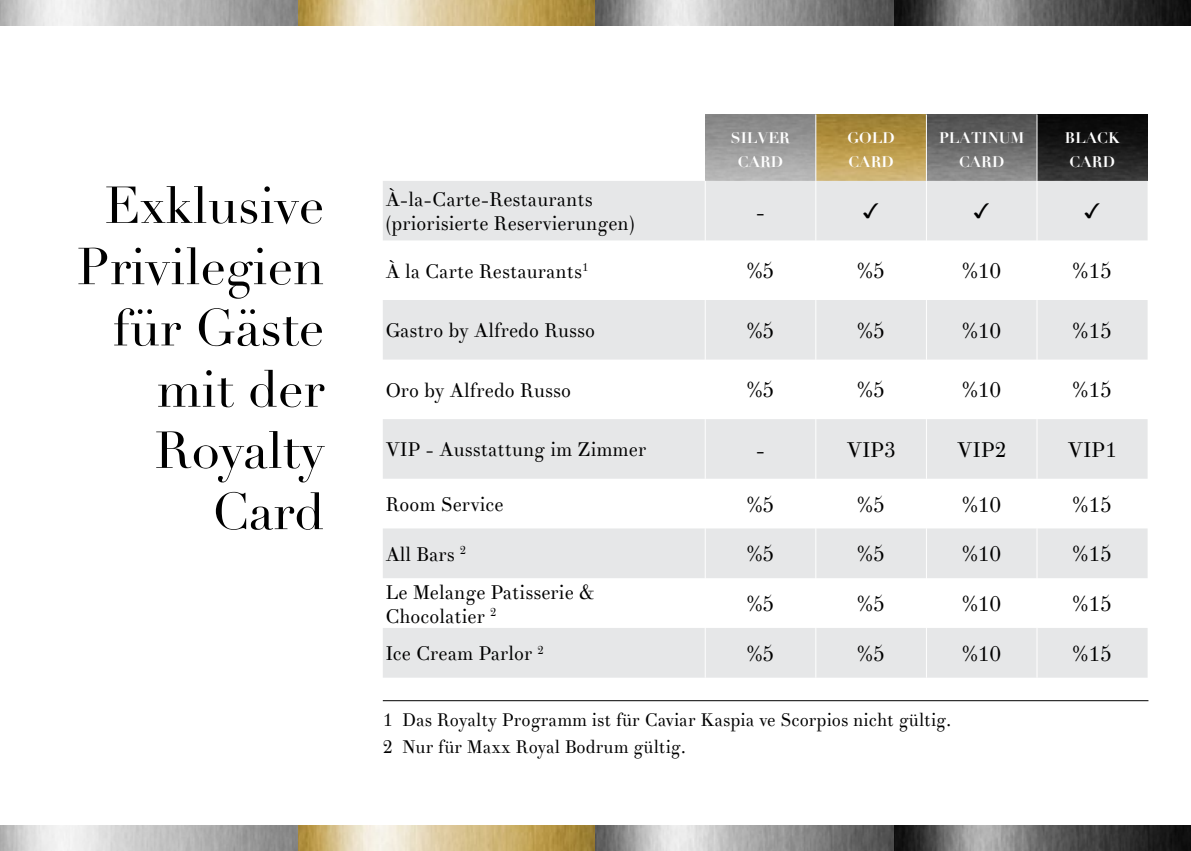
<style>
.page{position:relative;width:1191px;height:851px;background:#fff}
.page>*{position:absolute;margin:0;border:0;box-sizing:border-box;transform-origin:0 0}
.t1{font:51px/61.2px "Didot";color:#000;text-align:right}
.t2{font:21px "Theano Didot";color:#000}
.t3{font:21px "Arial Unicode MS";color:#000}
.t4{font:19.5px/24px "Theano Didot";color:#000}
.t5{font:18px/27px "Theano Didot";color:#000}
.t6{font:700 15px/24px "Didot";color:#fff;text-align:center}
</style>
<div class="page">
<img style="left:0;top:0;width:1191px;height:26px">
<img style="left:0;top:825px;width:1191px;height:25px">
<img style="left:705px;top:114px;width:442px;height:67px">
<svg style="left:383px;top:181px;width:764px;height:496px;fill:#e6e7e8"></svg>
<hr style="left:815px;top:114px;width:1px;height:67px;background:#fff">
<hr style="left:926px;top:114px;width:1px;height:67px;background:#fff">
<hr style="left:1036px;top:114px;width:1px;height:67px;background:#fff">
<hr style="left:704px;top:181px;width:1px;height:59px;background:#fff">
<hr style="left:815px;top:181px;width:1px;height:59px;background:#fff">
<hr style="left:926px;top:181px;width:1px;height:59px;background:#fff">
<hr style="left:1036px;top:181px;width:1px;height:59px;background:#fff">
<hr style="left:704px;top:240px;width:1px;height:60px;background:#fff">
<hr style="left:815px;top:240px;width:1px;height:60px;background:#fff">
<hr style="left:926px;top:240px;width:1px;height:60px;background:#fff">
<hr style="left:1036px;top:240px;width:1px;height:60px;background:#fff">
<hr style="left:704px;top:300px;width:1px;height:59px;background:#fff">
<hr style="left:815px;top:300px;width:1px;height:59px;background:#fff">
<hr style="left:926px;top:300px;width:1px;height:59px;background:#fff">
<hr style="left:1036px;top:300px;width:1px;height:59px;background:#fff">
<hr style="left:704px;top:359px;width:1px;height:60px;background:#fff">
<hr style="left:815px;top:359px;width:1px;height:60px;background:#fff">
<hr style="left:926px;top:359px;width:1px;height:60px;background:#fff">
<hr style="left:1036px;top:359px;width:1px;height:60px;background:#fff">
<hr style="left:704px;top:419px;width:1px;height:59px;background:#fff">
<hr style="left:815px;top:419px;width:1px;height:59px;background:#fff">
<hr style="left:926px;top:419px;width:1px;height:59px;background:#fff">
<hr style="left:1036px;top:419px;width:1px;height:59px;background:#fff">
<hr style="left:704px;top:478px;width:1px;height:50px;background:#fff">
<hr style="left:815px;top:478px;width:1px;height:50px;background:#fff">
<hr style="left:926px;top:478px;width:1px;height:50px;background:#fff">
<hr style="left:1036px;top:478px;width:1px;height:50px;background:#fff">
<hr style="left:704px;top:528px;width:1px;height:50px;background:#fff">
<hr style="left:815px;top:528px;width:1px;height:50px;background:#fff">
<hr style="left:926px;top:528px;width:1px;height:50px;background:#fff">
<hr style="left:1036px;top:528px;width:1px;height:50px;background:#fff">
<hr style="left:704px;top:578px;width:1px;height:49px;background:#fff">
<hr style="left:815px;top:578px;width:1px;height:49px;background:#fff">
<hr style="left:926px;top:578px;width:1px;height:49px;background:#fff">
<hr style="left:1036px;top:578px;width:1px;height:49px;background:#fff">
<hr style="left:704px;top:627px;width:1px;height:50px;background:#fff">
<hr style="left:815px;top:627px;width:1px;height:50px;background:#fff">
<hr style="left:926px;top:627px;width:1px;height:50px;background:#fff">
<hr style="left:1036px;top:627px;width:1px;height:50px;background:#fff">
<hr style="left:383px;top:700px;width:765px;height:1px;background:#000">
<h1 class="t1" style="left:77px;top:176px;width:249px">Exklusive<br>Privilegien für Gäste mit der<br>Royalty<br>Card</h1>
<p class="t4" style="left:385px;top:188px;width:251px">À-la-Carte-Restaurants (priorisierte Reservierungen)</p>
<p class="t6" style="left:731px;top:126px;width:61px">SILVER<br>CARD</p>
<p class="t6" style="left:847px;top:126px;width:49px;text-align:left">GOLD<br>CARD</p>
<p class="t6" style="left:939px;top:126px;width:87px">PLATINUM<br>CARD</p>
<p class="t6" style="left:1064px;top:126px;width:56px">BLACK<br>CARD</p>
<p class="t2" style="left:756px;top:199px;width:11px">-</p>
<p class="t3" style="left:863px;top:195px;width:17px">✓</p>
<p class="t3" style="left:973px;top:195px;width:17px">✓</p>
<p class="t3" style="left:1084px;top:195px;width:17px">✓</p>
<p class="t4" style="left:385px;top:259px;width:205px">À la Carte Restaurants<sup>1</sup></p>
<p class="t2" style="left:746px;top:258px;width:29px">%5</p>
<p class="t2" style="left:857px;top:258px;width:29px">%5</p>
<p class="t2" style="left:962px;top:258px;width:41px">%10</p>
<p class="t2" style="left:1072px;top:258px;width:41px">%15</p>
<p class="t4" style="left:385px;top:319px;width:211px">Gastro by Alfredo Russo</p>
<p class="t2" style="left:746px;top:318px;width:29px">%5</p>
<p class="t2" style="left:857px;top:318px;width:29px">%5</p>
<p class="t2" style="left:962px;top:318px;width:41px">%10</p>
<p class="t2" style="left:1072px;top:318px;width:41px">%15</p>
<p class="t4" style="left:385px;top:378px;width:187px">Oro by Alfredo Russo</p>
<p class="t2" style="left:746px;top:377px;width:29px">%5</p>
<p class="t2" style="left:857px;top:377px;width:29px">%5</p>
<p class="t2" style="left:962px;top:377px;width:41px">%10</p>
<p class="t2" style="left:1072px;top:377px;width:41px">%15</p>
<p class="t4" style="left:385px;top:438px;width:262px">VIP - Ausstattung im Zimmer</p>
<p class="t2" style="left:756px;top:437px;width:11px">-</p>
<p class="t2" style="left:846px;top:437px;width:51px">VIP3</p>
<p class="t2" style="left:957px;top:437px;width:51px">VIP2</p>
<p class="t2" style="left:1067px;top:437px;width:51px">VIP1</p>
<p class="t4" style="left:385px;top:492px;width:120px">Room Service</p>
<p class="t2" style="left:746px;top:491px;width:29px">%5</p>
<p class="t2" style="left:857px;top:491px;width:29px">%5</p>
<p class="t2" style="left:962px;top:491px;width:41px">%10</p>
<p class="t2" style="left:1072px;top:491px;width:41px">%15</p>
<p class="t4" style="left:385px;top:542px;width:82px">All Bars <sup>2</sup></p>
<p class="t2" style="left:746px;top:541px;width:29px">%5</p>
<p class="t2" style="left:857px;top:541px;width:29px">%5</p>
<p class="t2" style="left:962px;top:541px;width:41px">%10</p>
<p class="t2" style="left:1072px;top:541px;width:41px">%15</p>
<p class="t4" style="left:385px;top:580px;width:210px">Le Melange Patisserie &amp;<br>Chocolatier <sup>2</sup></p>
<p class="t2" style="left:746px;top:591px;width:29px">%5</p>
<p class="t2" style="left:857px;top:591px;width:29px">%5</p>
<p class="t2" style="left:962px;top:591px;width:41px">%10</p>
<p class="t2" style="left:1072px;top:591px;width:41px">%15</p>
<p class="t4" style="left:385px;top:642px;width:160px">Ice Cream Parlor <sup>2</sup></p>
<p class="t2" style="left:746px;top:640px;width:29px">%5</p>
<p class="t2" style="left:857px;top:640px;width:29px">%5</p>
<p class="t2" style="left:962px;top:640px;width:41px">%10</p>
<p class="t2" style="left:1072px;top:640px;width:41px">%15</p>
<p class="t5" style="left:383px;top:706px;width:570px">1 Das Royalty Programm ist für Caviar Kaspia ve Scorpios nicht gültig.<br>2 Nur für Maxx Royal Bodrum gültig.</p>
</div>
